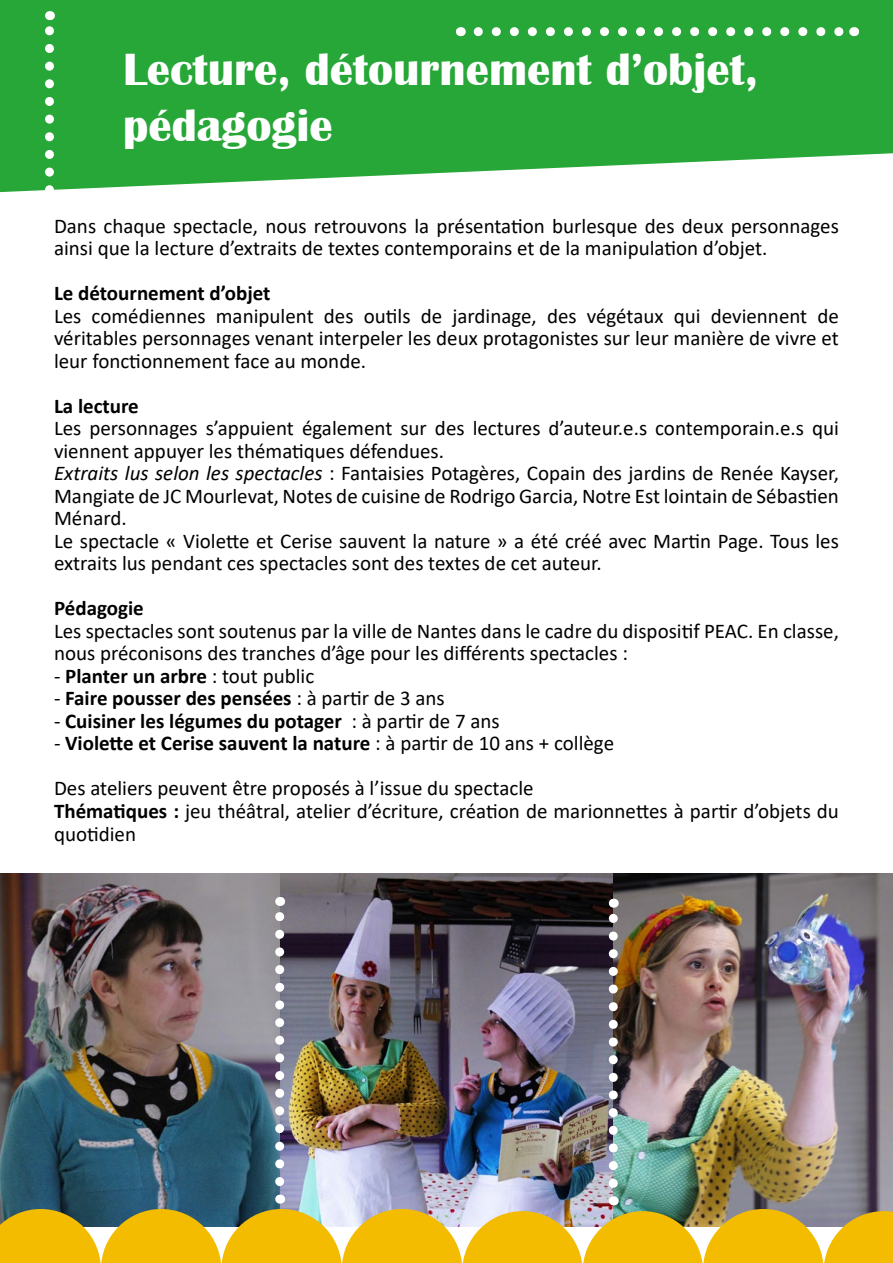
<style>
.page{position:relative;width:893px;height:1263px;background:#fff}
.page>*{position:absolute;margin:0;border:0;box-sizing:border-box;transform-origin:0 0}
.t1{font:700 46.5px/55.8px "Britannic";color:#fff}
.t2{font:21px/22.5px "Calibri";color:#000}
.t3{font:700 21px "Calibri";color:#000}
.s1{font-style:italic}
.s2{font-weight:400}
.s3{font-weight:700}
</style>
<div class="page">
<svg style="left:0;top:0;width:893px;height:192px;background:#3db04b"></svg>
<svg style="left:45px;top:11px;width:9px;height:181px"></svg>
<svg style="left:478px;top:27px;width:367px;height:9px"></svg>
<img style="left:0;top:874px;width:613px;height:320px">
<img style="left:613px;top:874px;width:280px;height:320px">
<svg style="left:275px;top:897px;width:9px;height:284px"></svg>
<svg style="left:609px;top:899px;width:9px;height:284px"></svg>
<img style="left:0;top:1194px;width:893px;height:69px">
<h1 class="t1" style="left:123px;top:43px;width:636px">Lecture, détournement d’objet, pédagogie</h1>
<p class="t2" style="left:54px;top:214px;width:786px">Dans chaque spectacle, nous retrouvons la présentation burlesque des deux personnages ainsi que la lecture d’extraits de textes contemporains et de la manipulation d’objet.</p>
<p class="t3" style="left:54px;top:278px;width:218px">Le détournement d’objet</p>
<p class="t2" style="left:54px;top:304px;width:786px;text-align:justify">Les comédiennes manipulent des outils de jardinage, des végétaux qui deviennent de véritables personnages venant interpeler les deux protagonistes sur leur manière de vivre et leur fonctionnement face au monde.</p>
<p class="t3" style="left:54px;top:391px;width:86px">La lecture</p>
<p class="t2" style="left:54px;top:416px;width:786px">Les personnages s’appuient également sur des lectures d’auteur.e.s contemporain.e.s qui viennent appuyer les thématiques défendues.<br><span class="s1">Extraits lus selon les spectacles</span> : Fantaisies Potagères, Copain des jardins de Renée Kayser, Mangiate de JC Mourlevat, Notes de cuisine de Rodrigo Garcia, Notre Est lointain de Sébastien Ménard.<br>Le spectacle « Violette et Cerise sauvent la nature » a été créé avec Martin Page. Tous les extraits lus pendant ces spectacles sont des textes de cet auteur.</p>
<p class="t3" style="left:54px;top:593px;width:91px">Pédagogie</p>
<p class="t2" style="left:54px;top:619px;width:786px">Les spectacles sont soutenus par la ville de Nantes dans le cadre du dispositif PEAC. En classe, nous préconisons des tranches d’âge pour les différents spectacles :</p>
<p class="t3" style="left:54px;top:661px;width:262px"><span class="s2">-</span> Planter un arbre <span class="s2">: tout public</span></p>
<p class="t3" style="left:54px;top:683px;width:392px"><span class="s2">-</span> Faire pousser des pensées <span class="s2">: à partir de 3 ans</span></p>
<p class="t3" style="left:54px;top:706px;width:447px"><span class="s2">-</span> Cuisiner les légumes du potager <span class="s2">: à partir de 7 ans</span></p>
<p class="t2" style="left:54px;top:720px;width:562px;line-height:45px"><span class="s1">-</span> <span class="s3">Violette et Cerise sauvent la nature</span> : à partir de 10 ans + collège<br>Des ateliers peuvent être proposés à l’issue du spectacle</p>
<p class="t2" style="left:54px;top:798px;width:786px;line-height:23.4px"><span class="s3">Thématiques :</span> jeu théâtral, atelier d’écriture, création de marionnettes à partir d’objets du quotidien</p>
</div>
